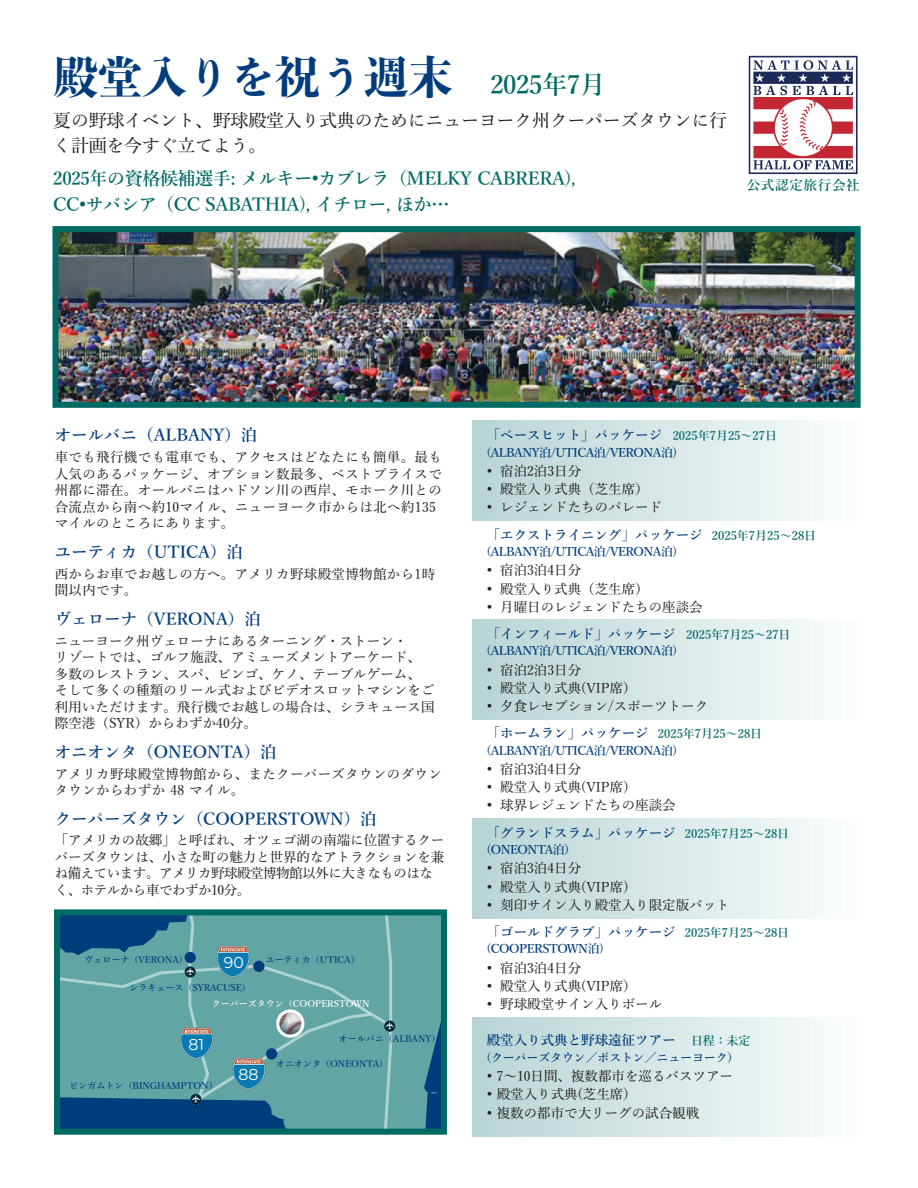
<style>
.page{position:relative;width:918px;height:1188px;background:#fff}
.page>*{position:absolute;margin:0;border:0;box-sizing:border-box;transform-origin:0 0}
.t1{font:800 45px "Yu Min";letter-spacing:-.015em;color:#013d7d}
.t2{font:600 18px "Yu Min";letter-spacing:-.02em;color:#006a64}
.t3{font:500 18px/25.5px "Yu Min";letter-spacing:-.015em;color:#231f20}
.t4{font:600 16.5px "Yu Min";color:#013d7d}
.t5{font:15.75px "Montserrat";color:#fff}
.t6{font:500 13.5px/16.5px "Yu Min";letter-spacing:.005em;color:#231f20}
.t7{font:500 13.5px/16.5px "Yu Min";letter-spacing:.025em;color:#231f20}
.t8{font:600 13.5px "Yu Min";color:#013d7d}
.t9{font:600 13.5px "Yu Min";letter-spacing:.05em;color:#006a64}
.t10{font:600 12px "Yu Min";letter-spacing:-.04em;color:#013d7d}
.t11{font:600 12px "Yu Min";color:#006a64}
.t12{font:600 12px "Yu Min";letter-spacing:-.015em;color:#013d7d}
.t13{font:600 9px "Yu Min";color:#013d7d}
.t14{font:600 9px/18px "Yu Min";color:#fff;text-align:center}
.s1{font-weight:600;font-size:25.5px;color:#006a64}
.s2{font-size:12px;color:#006a64}
.s3{font-size:13.5px;color:#013d7d}
</style>
<div class="page">
<svg style="left:748px;top:55px;width:110px;height:120px"></svg>
<svg style="left:749px;top:56px;width:109px;height:118px"></svg>
<img style="left:59px;top:233px;width:795px;height:168px">
<div style="left:52px;top:226px;width:809px;height:182px;border:6px solid #006a64"></div>
<svg style="left:395px;top:916px;width:45px;height:212px;background:#56999f"></svg>
<svg style="left:426px;top:1092px;width:14px;height:2px"></svg>
<div style="left:54px;top:909px;width:393px;height:226px;border:6px solid #006a64"></div>
<div style="left:472px;top:421px;width:393px;height:99px;background:linear-gradient(to right,#b7d4d3,#fcfefe)"></div>
<div style="left:472px;top:620px;width:393px;height:99px;background:linear-gradient(to right,#b7d4d3,#fcfefe)"></div>
<div style="left:472px;top:819px;width:393px;height:99px;background:linear-gradient(to right,#b7d4d3,#fcfefe)"></div>
<div style="left:472px;top:1017px;width:393px;height:120px;background:linear-gradient(to right,#b7d4d3,#fcfefe)"></div>
<svg style="left:60px;top:915px;width:335px;height:214px;background:#55969f"></svg>
<p class="t1" style="left:53px;top:60px;width:554px">殿堂入りを祝う週末 <span class="s1">2025年7月</span></p>
<p class="t3" style="left:53px;top:110px;width:676px">夏の野球イベント、野球殿堂入り式典のためにニューヨーク州クーパーズタウンに行く計画を今すぐ立てよう。</p>
<p class="t2" style="left:53px;top:172px;width:524px">2025年の資格候補選手: メルキー•カブレラ（MELKY CABRERA),</p>
<p class="t2" style="left:53px;top:197px;width:398px">CC•サバシア（CC SABATHiA), イチロー, ほか…</p>
<p class="t9" style="left:747px;top:180px;width:115px">公式認定旅行会社</p>
<p class="t4" style="left:55px;top:429px;width:204px">オールバニ（ALBANY）泊</p>
<p class="t7" style="left:55px;top:451px;width:389px">車でも飛行機でも電車でも、アクセスはどなたにも簡単。最も人気のあるパッケージ、オプション数最多、ベストプライスで州都に滞在。オールバニはハドソン川の西岸、モホーク川との合流点から南へ約10マイル、ニューヨーク市からは北へ約135マイルのところにあります。</p>
<p class="t4" style="left:55px;top:545px;width:190px">ユーティカ（UTiCA）泊</p>
<p class="t7" style="left:55px;top:567px;width:382px">西からお車でお越しの方へ。アメリカ野球殿堂博物館から1時間以内です。</p>
<p class="t4" style="left:55px;top:612px;width:208px">ヴェローナ（VERONA）泊</p>
<p class="t6" style="left:55px;top:634px;width:381px">ニューヨーク州ヴェローナにあるターニング・ストーン・<br>リゾートでは、ゴルフ施設、アミューズメントアーケード、多数のレストラン、スパ、ビンゴ、ケノ、テーブルゲーム、そして多くの種類のリール式およびビデオスロットマシンをご利用いただけます。飛行機でお越しの場合は、シラキュース国際空港（SYR）からわずか40分。</p>
<p class="t4" style="left:55px;top:745px;width:223px">オニオンタ（ONEONTA）泊</p>
<p class="t7" style="left:55px;top:767px;width:389px">アメリカ野球殿堂博物館から、またクーパーズタウンのダウンタウンからわずか 48 マイル。</p>
<p class="t4" style="left:55px;top:812px;width:323px">クーパーズタウン（COOPERSTOWN）泊</p>
<p class="t6" style="left:55px;top:834px;width:391px">「アメリカの故郷」と呼ばれ、オツェゴ湖の南端に位置するクーパーズタウンは、小さな町の魅力と世界的なアトラクションを兼ね備えています。アメリカ野球殿堂博物館以外に大きなものはなく、ホテルから車でわずか10分。</p>
<p class="t13" style="left:85px;top:956px;width:105px">ヴェローナ（VERONA）</p>
<p class="t5" style="left:224px;top:954px;width:22px">90</p>
<p class="t13" style="left:130px;top:984px;width:123px">シラキュース（SYRACUSE）</p>
<p class="t13" style="left:266px;top:956px;width:95px">ユーティカ（UTiCA）</p>
<p class="t14" style="left:212px;top:996px;width:159px">クーパーズタウン（COOPERSTOWN）</p>
<p class="t5" style="left:188px;top:1035px;width:17px">81</p>
<p class="t13" style="left:70px;top:1082px;width:150px">ビンガムトン（BiNGHAMPTON）</p>
<p class="t5" style="left:239px;top:1066px;width:22px">88</p>
<p class="t13" style="left:339px;top:1035px;width:103px">オールバニ（ALBANY）</p>
<p class="t13" style="left:276px;top:1061px;width:114px">オニオンタ（ONEONTA）</p>
<p class="t8" style="left:487px;top:430px;width:292px">「ベースヒット」パッケージ <span class="s2">2025年7月25～27日</span></p>
<p class="t10" style="left:487px;top:448px;width:192px">(ALBANY泊/UTiCA泊/VERONA泊)</p>
<p class="t6" style="left:487px;top:464px;width:96px">• 宿泊2泊3日分</p>
<p class="t6" style="left:487px;top:483px;width:163px">• 殿堂入り式典（芝生席）</p>
<p class="t6" style="left:487px;top:501px;width:177px">• レジェンドたちのパレード</p>
<p class="t8" style="left:487px;top:529px;width:331px">「エクストライニング」パッケージ <span class="s2">2025年7月25～28日</span></p>
<p class="t10" style="left:487px;top:547px;width:192px">(ALBANY泊/UTiCA泊/VERONA泊)</p>
<p class="t6" style="left:487px;top:564px;width:96px">• 宿泊3泊4日分</p>
<p class="t6" style="left:487px;top:582px;width:163px">• 殿堂入り式典（芝生席）</p>
<p class="t6" style="left:487px;top:600px;width:217px">• 月曜日のレジェンドたちの座談会</p>
<p class="t8" style="left:487px;top:629px;width:305px">「インフィールド」パッケージ <span class="s2">2025年7月25～27日</span></p>
<p class="t10" style="left:487px;top:646px;width:192px">(ALBANY泊/UTiCA泊/VERONA泊)</p>
<p class="t6" style="left:487px;top:663px;width:96px">• 宿泊2泊3日分</p>
<p class="t6" style="left:487px;top:681px;width:143px">• 殿堂入り式典(VIP席)</p>
<p class="t6" style="left:487px;top:700px;width:223px">• 夕食レセプション/スポーツトーク</p>
<p class="t11" style="left:487px;top:729px;width:277px"><span class="s3">「ホームラン」パッケージ</span> 2025年7月25～28日</p>
<p class="t10" style="left:487px;top:746px;width:192px">(ALBANY泊/UTiCA泊/VERONA泊)</p>
<p class="t6" style="left:487px;top:762px;width:96px">• 宿泊3泊4日分</p>
<p class="t6" style="left:487px;top:781px;width:143px">• 殿堂入り式典(VIP席)</p>
<p class="t6" style="left:487px;top:799px;width:190px">• 球界レジェンドたちの座談会</p>
<p class="t8" style="left:487px;top:828px;width:304px">「グランドスラム」パッケージ <span class="s2">2025年7月25～28日</span></p>
<p class="t10" style="left:487px;top:845px;width:84px">(ONEONTA泊)</p>
<p class="t6" style="left:487px;top:862px;width:96px">• 宿泊3泊4日分</p>
<p class="t6" style="left:487px;top:880px;width:143px">• 殿堂入り式典(VIP席)</p>
<p class="t6" style="left:487px;top:898px;width:244px">• 刻印サイン入り殿堂入り限定版バット</p>
<p class="t8" style="left:487px;top:927px;width:304px">「ゴールドグラブ」パッケージ <span class="s2">2025年7月25～28日</span></p>
<p class="t10" style="left:487px;top:944px;width:119px">(COOPERSTOWN泊)</p>
<p class="t6" style="left:487px;top:961px;width:96px">• 宿泊3泊4日分</p>
<p class="t6" style="left:487px;top:979px;width:143px">• 殿堂入り式典(VIP席)</p>
<p class="t6" style="left:487px;top:998px;width:177px">• 野球殿堂サイン入りボール</p>
<p class="t8" style="left:487px;top:1035px;width:265px">殿堂入り式典と野球遠征ツアー <span class="s2">日程：未定</span></p>
<p class="t12" style="left:487px;top:1053px;width:247px">(クーパーズタウン／ボストン／ニューヨーク)</p>
<p class="t6" style="left:487px;top:1070px;width:248px">• 7～10日間、複数都市を巡るバスツアー</p>
<p class="t6" style="left:487px;top:1088px;width:144px">• 殿堂入り式典(芝生席)</p>
<p class="t6" style="left:487px;top:1106px;width:214px">• 複数の都市で大リーグの試合観戦</p>
</div>
